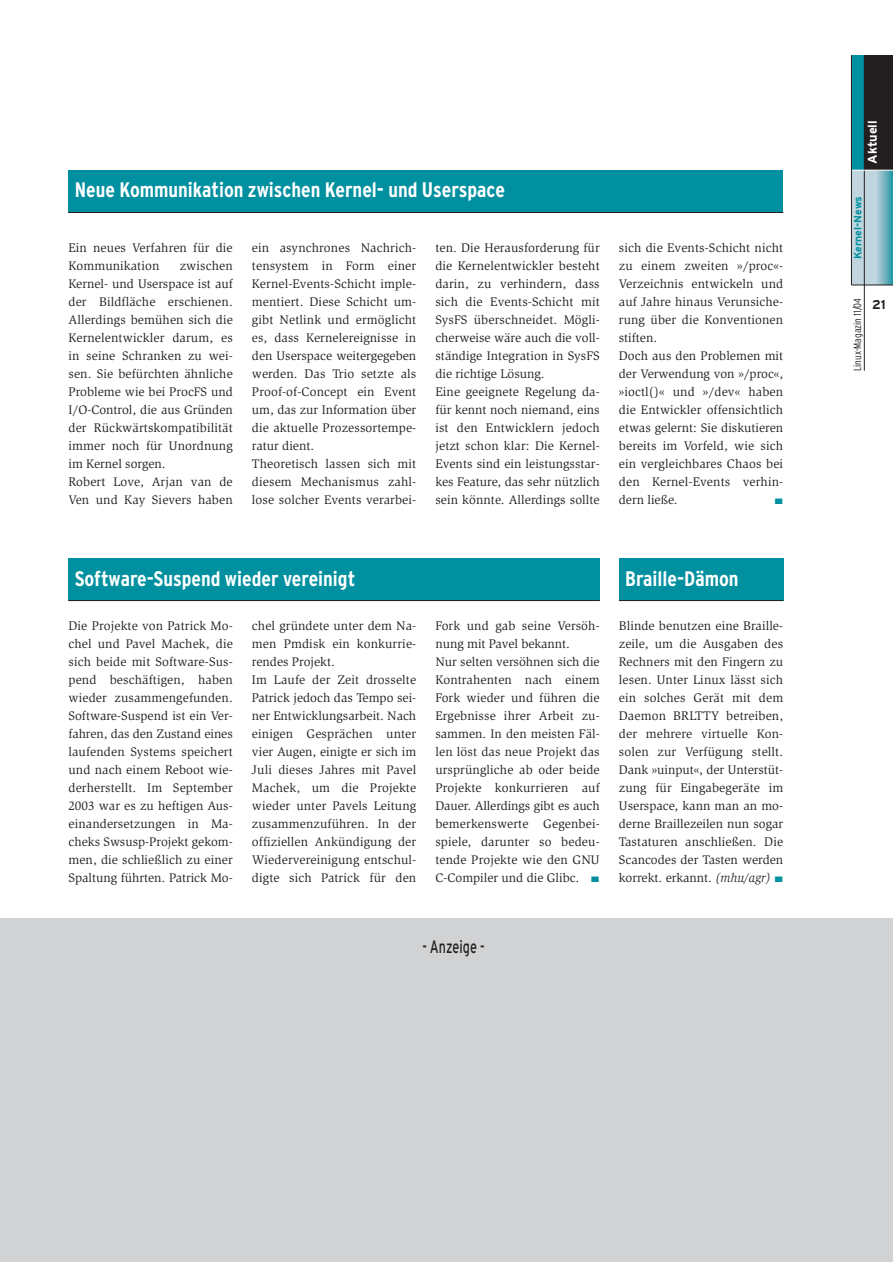
<style>
.page{position:relative;width:893px;height:1262px;background:#fff}
.page>*{position:absolute;margin:0;border:0;box-sizing:border-box;transform-origin:0 0}
.t1{font:700 condensed 21px "Interstate";color:#fff}
.t2{font:18px "Interstate";color:#231f20;scale:.7 1}
.t3{font:12.75px/18px "Slimbach";letter-spacing:.01em;color:#231f20}
.t4{font:700 12.75px "Interstate";color:#fff}
.t5{font:700 12.75px "Interstate";color:#231f20}
.t6{font:300 condensed 10.5px "Interstate";color:#231f20}
.t7{font:700 10.5px "Interstate";color:#00909f}
.t8{font:7.8px "Zapf Dingbats";color:#00909f;scale:1.33 1}
.s1{color:#00909f}
.s2{font-style:italic}
</style>
<div class="page">
<div style="left:851px;top:55px;width:41px;height:230px;background:#00909f"></div>
<div style="left:864px;top:55px;width:28px;height:115px;background:#231f20"></div>
<div style="left:851px;top:170px;width:25px;height:115px;background:#c0d5de"></div>
<svg style="left:876px;top:171px;width:16px;height:114px;background:#78b5c1"></svg>
<hr style="left:864px;top:55px;width:1px;height:315px;background:#231f20">
<hr style="left:851px;top:285px;width:41px;height:1px;background:#231f20">
<hr style="left:851px;top:170px;width:41px;height:1px;background:#fff">
<hr style="left:851px;top:55px;width:1px;height:230px;background:#231f20">
<div style="left:68px;top:558px;width:531px;height:43px;background:#00909f"></div>
<hr style="left:68px;top:600px;width:531px;height:1px;background:#231f20">
<div style="left:68px;top:170px;width:715px;height:43px;background:#00909f"></div>
<hr style="left:68px;top:212px;width:715px;height:1px;background:#231f20">
<div style="left:619px;top:558px;width:164px;height:43px;background:#00909f"></div>
<hr style="left:619px;top:600px;width:164px;height:1px;background:#231f20">
<div style="left:0;top:918px;width:892px;height:343px;background:#d1d2d4"></div>
<h1 class="t1" style="left:75px;top:182px;width:431px">Neue Kommunikation zwischen Kernel- und Userspace</h1>
<p class="t3" style="left:68px;top:240px;width:166px">Ein neues Verfahren für die<br>Kommunikation</p>
<p class="t3" style="left:68px;top:258px;width:166px;text-indent:111px">zwischen<br>Kernel- und Userspace ist auf der Bildfläche erschienen.<br>Allerdings bemühen sich die<br>Kernelentwickler darum, es in seine Schranken zu wei&shy;sen. Sie befürchten ähnliche<br>Probleme wie bei ProcFS und<br>I/O-Control, die aus Gründen der Rückwärtskompatibilität immer noch für Unordnung im Kernel sorgen.<br>Robert Love, Arjan van de<br>Ven und Kay Sievers haben</p>
<p class="t3" style="left:252px;top:240px;width:166px">ein asynchrones Nachrich&shy;tensystem in Form einer<br>Kernel-Events-Schicht imple&shy;mentiert. Diese Schicht um&shy;gibt Netlink und ermöglicht es, dass Kernelereignisse in den Userspace weitergegeben werden. Das Trio setzte als<br>Proof-of-Concept ein Event um, das zur Information über die aktuelle Prozessortempe&shy;ratur dient.<br>Theoretisch lassen sich mit diesem Mechanismus zahl&shy;lose solcher Events verarbei-</p>
<p class="t3" style="left:435px;top:240px;width:166px">ten. Die Herausforderung für die Kernelentwickler besteht darin, zu verhindern, dass sich die Events-Schicht mit<br>SysFS überschneidet. Mögli&shy;cherweise wäre auch die voll&shy;ständige Integration in SysFS die richtige Lösung.<br>Eine geeignete Regelung da&shy;für kennt noch niemand, eins ist den Entwicklern jedoch jetzt schon klar: Die Kernel-<br>Events sind ein leistungsstar&shy;kes Feature, das sehr nützlich sein könnte. Allerdings sollte</p>
<p class="t3" style="left:619px;top:240px;width:166px">sich die Events-Schicht nicht zu einem zweiten »/proc«-<br>Verzeichnis entwickeln und auf Jahre hinaus Verunsiche&shy;rung über die Konventionen stiften.<br>Doch aus den Problemen mit der Verwendung von »/proc«, »ioctl()« und »/dev« haben die Entwickler offensichtlich etwas gelernt: Sie diskutieren bereits im Vorfeld, wie sich ein vergleichbares Chaos bei den Kernel-Events verhin&shy;dern ließe.</p>
<p class="t8" style="left:774px;top:497px;width:8px">■</p>
<h1 class="t1" style="left:75px;top:570px;width:282px">Software-Suspend wieder vereinigt</h1>
<p class="t3" style="left:68px;top:618px;width:166px;text-align:justify">Die Projekte von Patrick Mo&shy;chel und Pavel Machek, die sich beide mit Software-Sus&shy;pend beschäftigen, haben wieder zusammengefunden.<br>Software-Suspend ist ein Ver&shy;fahren, das den Zustand eines laufenden Systems speichert und nach einem Reboot wie&shy;derherstellt. Im September 2003 war es zu heftigen Aus&shy;einandersetzungen in Ma&shy;cheks Swsusp-Projekt gekom&shy;men, die schließlich zu einer Spaltung führten. Patrick Mo-</p>
<p class="t3" style="left:252px;top:618px;width:166px">chel gründete unter dem Na&shy;men Pmdisk ein konkurrie&shy;rendes Projekt.<br>Im Laufe der Zeit drosselte<br>Patrick jedoch das Tempo sei&shy;ner Entwicklungsarbeit. Nach einigen Gesprächen unter vier Augen, einigte er sich im<br>Juli dieses Jahres mit Pavel<br>Machek, um die Projekte wieder unter Pavels Leitung zusammenzuführen. In der offiziellen Ankündigung der<br>Wiedervereinigung entschul&shy;digte sich Patrick für den</p>
<p class="t3" style="left:435px;top:618px;width:166px">Fork und gab seine Versöh&shy;nung mit Pavel bekannt.<br>Nur selten versöhnen sich die<br>Kontrahenten nach einem<br>Fork wieder und führen die<br>Ergebnisse ihrer Arbeit zu&shy;sammen. In den meisten Fäl&shy;len löst das neue Projekt das ursprüngliche ab oder beide<br>Projekte konkurrieren auf<br>Dauer. Allerdings gibt es auch bemerkenswerte Gegenbei&shy;spiele, darunter so bedeu&shy;tende Projekte wie den GNU<br>C-Compiler und die Glibc. <span class="s1">■</span></p>
<h1 class="t1" style="left:625px;top:570px;width:115px">Braille-Dämon</h1>
<p class="t3" style="left:619px;top:618px;width:166px;text-align:justify">Blinde benutzen eine Braille&shy;zeile, um die Ausgaben des Rechners mit den Fingern zu lesen. Unter Linux lässt sich ein solches Gerät mit dem Daemon BRLTTY betreiben, der mehrere virtuelle Kon&shy;solen zur Verfügung stellt.<br>Dank »uinput«, der Unterstüt&shy;zung für Eingabegeräte im Userspace, kann man an mo&shy;derne Braillezeilen nun sogar Tastaturen anschließen. Die Scancodes der Tasten werden korrekt. erkannt. <span class="s2">(mhu/agr)</span> <span class="s1">■</span></p>
<h2 class="t2" style="left:422px;top:940px;width:90px">- Anzeige -</h2>
<p class="t4" style="left:867px;top:164px;width:45px;rotate:-90deg">Aktuell</p>
<p class="t7" style="left:853px;top:259px;width:64px;rotate:-90deg">Kernel-News</p>
<p class="t6" style="left:853px;top:371px;width:75px;rotate:-90deg">Linux-Magazin 11/04</p>
<p class="t5" style="left:872px;top:300px;width:15px">21</p>
</div>
